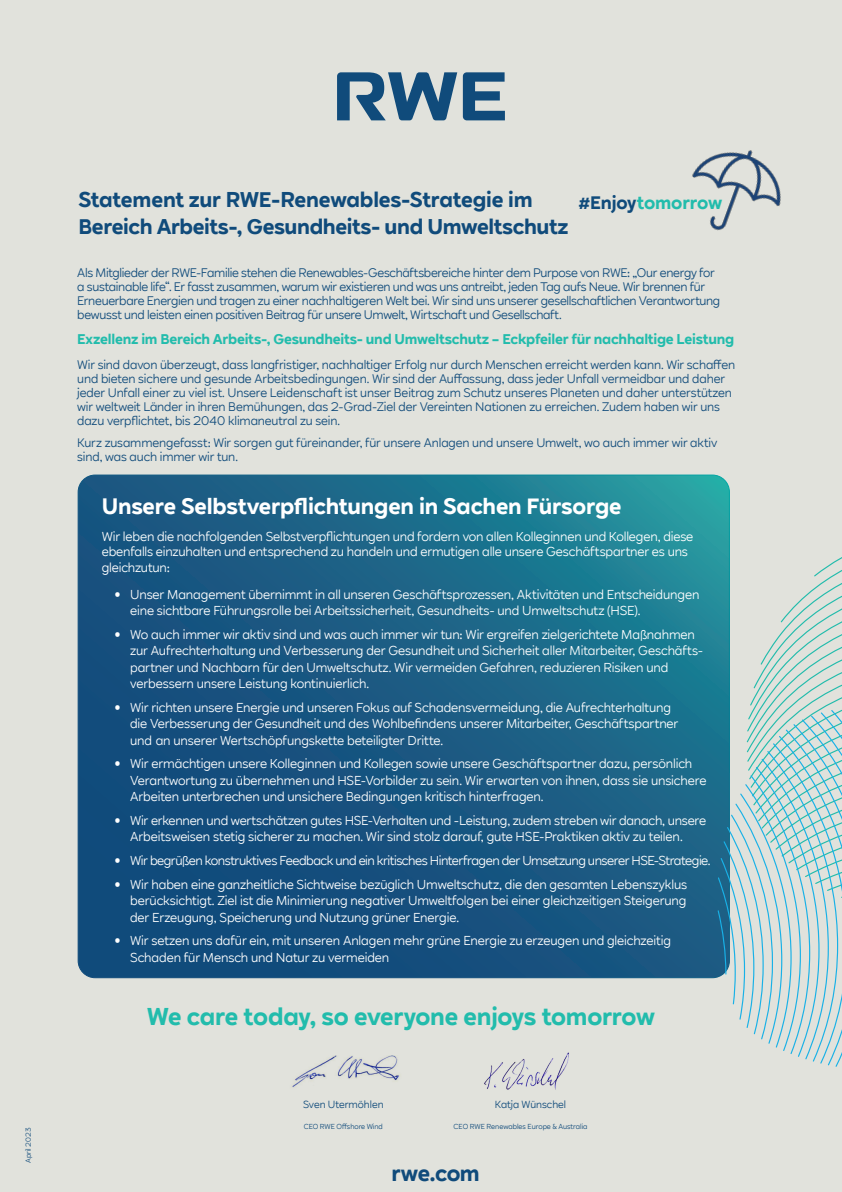
<style>
.page{position:relative;width:842px;height:1192px;background:#e1e2dc}
.page>*{position:absolute;margin:0;border:0;box-sizing:border-box;transform-origin:0 0}
.t1{font:700 24px "RWE Sans";letter-spacing:-.01em;color:#22bcac}
.t2{font:700 22px "RWE Sans";letter-spacing:-.01em;color:#fff}
.t3{font:700 22px "RWE Sans";letter-spacing:-.025em;color:#104b7b}
.t4{font:700 21px/27px "RWE Sans";letter-spacing:-.015em;color:#104b7b}
.t5{font:700 18px "RWE Sans";letter-spacing:-.01em;color:#22bcac}
.t6{font:700 14px "RWE Sans";letter-spacing:-.015em;color:#22bcac}
.t7{font:12.5px/16.5px "RWE Sans";letter-spacing:-.01em;color:#fff}
.t8{font:12.5px "RWE Sans";letter-spacing:-.04em;color:#fff}
.t9{font:12px/14px "RWE Sans";letter-spacing:-.01em;color:#104b7b}
.t10{font:10px "RWE Sans";color:#104b7b}
.t11{font:7px "RWE Sans";color:#104b7b}
.s1{color:#104b7b}
.s2{font-size:20px}
</style>
<div class="page">
<svg style="left:78px;top:475px;width:651px;height:503px;background:#195e84"></svg>
<svg style="left:718px;top:542px;width:124px;height:525px"></svg>
<svg style="left:337px;top:72px;width:168px;height:48px"></svg>
<img style="left:692px;top:150px;width:89px;height:81px">
<img style="left:292px;top:1055px;width:108px;height:32px">
<img style="left:484px;top:1052px;width:85px;height:38px">
<p class="t11" style="left:24px;top:1163px;width:37px;rotate:-90deg">April 2023</p>
<h3 class="t4" style="left:78px;top:187px;width:491px">Statement zur RWE-Renewables-Strategie im<br>Bereich Arbeits-, Gesundheits- und Umweltschutz</h3>
<h3 class="t5" style="left:578px;top:191px;width:145px"><span class="s1">#Enjoy</span>tomorrow</h3>
<p class="t9" style="left:77px;top:266px;width:644px">Als Mitglieder der RWE-Familie stehen die Renewables-Geschäftsbereiche hinter dem Purpose von RWE: „Our energy for a sustainable life“. Er fasst zusammen, warum wir existieren und was uns antreibt, jeden Tag aufs Neue. Wir brennen für Erneuerbare Energien und tragen zu einer nachhaltigeren Welt bei. Wir sind uns unserer gesellschaftlichen Verantwortung bewusst und leisten einen positiven Beitrag für unsere Umwelt, Wirtschaft und Gesellschaft.</p>
<p class="t6" style="left:77px;top:330px;width:658px">Exzellenz im Bereich Arbeits-, Gesundheits- und Umweltschutz – Eckpfeiler für nachhaltige Leistung</p>
<p class="t9" style="left:77px;top:358px;width:660px">Wir sind davon überzeugt, dass langfristiger, nachhaltiger Erfolg nur durch Menschen erreicht werden kann. Wir schaffen und bieten sichere und gesunde Arbeitsbedingungen. Wir sind der Auffassung, dass jeder Unfall vermeidbar und daher jeder Unfall einer zu viel ist. Unsere Leidenschaft ist unser Beitrag zum Schutz unseres Planeten und daher unterstützen wir weltweit Länder in ihren Bemühungen, das 2-Grad-Ziel der Vereinten Nationen zu erreichen. Zudem haben wir uns dazu verpflichtet, bis 2040 klimaneutral zu sein.</p>
<p class="t9" style="left:77px;top:435px;width:642px">Kurz zusammengefasst: Wir sorgen gut füreinander, für unsere Anlagen und unsere Umwelt, wo auch immer wir aktiv sind, was auch immer wir tun.</p>
<h2 class="t2" style="left:102px;top:492px;width:521px">Unsere Selbstverpflichtungen in Sachen Fürsorge</h2>
<p class="t7" style="left:102px;top:529px;width:593px;line-height:15.5px">Wir leben die nachfolgenden Selbstverpflichtungen und fordern von allen Kolleginnen und Kollegen, diese ebenfalls einzuhalten und entsprechend zu handeln und ermutigen alle unsere Geschäftspartner es uns gleichzutun:</p>
<p class="t7" style="left:130px;top:586px;width:571px;text-indent:-16px"><span class="s2">•</span> Unser Management übernimmt in all unseren Geschäftsprozessen, Aktivitäten und Entscheidungen eine sichtbare Führungsrolle bei Arbeitssicherheit, Gesundheits- und Umweltschutz (HSE).</p>
<p class="t7" style="left:130px;top:626px;width:575px;text-indent:-16px"><span class="s2">•</span> Wo auch immer wir aktiv sind und was auch immer wir tun: Wir ergreifen zielgerichtete Maßnahmen zur Aufrechterhaltung und Verbesserung der Gesundheit und Sicherheit aller Mitarbeiter, Geschäfts&shy;partner und Nachbarn für den Umweltschutz. Wir vermeiden Gefahren, reduzieren Risiken und verbessern unsere Leistung kontinuierlich.</p>
<p class="t7" style="left:130px;top:699px;width:550px;text-indent:-16px"><span class="s2">•</span> Wir richten unsere Energie und unseren Fokus auf Schadensvermeidung, die Aufrechterhaltung die Verbesserung der Gesundheit und des Wohlbefindens unserer Mitarbeiter, Geschäftspartner und an unserer Wertschöpfungskette beteiligter Dritte.</p>
<p class="t7" style="left:130px;top:756px;width:578px;text-indent:-16px"><span class="s2">•</span> Wir ermächtigen unsere Kolleginnen und Kollegen sowie unsere Geschäftspartner dazu, persönlich<br>Verantwortung zu übernehmen und HSE-Vorbilder zu sein. Wir erwarten von ihnen, dass sie unsichere<br>Arbeiten unterbrechen und unsichere Bedingungen kritisch hinterfragen.</p>
<p class="t7" style="left:114px;top:812px;width:594px;text-align:center"><span class="s2">•</span> Wir erkennen und wertschätzen gutes HSE-Verhalten und -Leistung, zudem streben wir danach, unsere<br>Arbeitsweisen stetig sicherer zu machen. Wir sind stolz darauf, gute HSE-Praktiken aktiv zu teilen.</p>
<p class="t8" style="left:114px;top:853px;width:598px"><span class="s2">•</span> Wir begrüßen konstruktives Feedback und ein kritisches Hinterfragen der Umsetzung unserer HSE-Strategie.</p>
<p class="t7" style="left:130px;top:876px;width:559px;text-align:justify;text-indent:-16px"><span class="s2">•</span> Wir haben eine ganzheitliche Sichtweise bezüglich Umweltschutz, die den gesamten Lebenszyklus berücksichtigt. Ziel ist die Minimierung negativer Umweltfolgen bei einer gleichzeitigen Steigerung der Erzeugung, Speicherung und Nutzung grüner Energie.</p>
<p class="t7" style="left:130px;top:933px;width:542px;text-indent:-16px"><span class="s2">•</span> Wir setzen uns dafür ein, mit unseren Anlagen mehr grüne Energie zu erzeugen und gleichzeitig<br>Schaden für Mensch und Natur zu vermeiden</p>
<h1 class="t1" style="left:147px;top:1001px;width:510px">We care today, so everyone enjoys tomorrow</h1>
<p class="t10" style="left:303px;top:1099px;width:82px">Sven Utermöhlen</p>
<p class="t11" style="left:304px;top:1122px;width:81px">CEO RWE Offshore Wind</p>
<p class="t10" style="left:495px;top:1099px;width:73px">Katja Wünschel</p>
<p class="t11" style="left:454px;top:1122px;width:135px">CEO RWE Renewables Europe &amp; Australia</p>
<h2 class="t3" style="left:391px;top:1159px;width:90px">rwe.com</h2>
</div>
